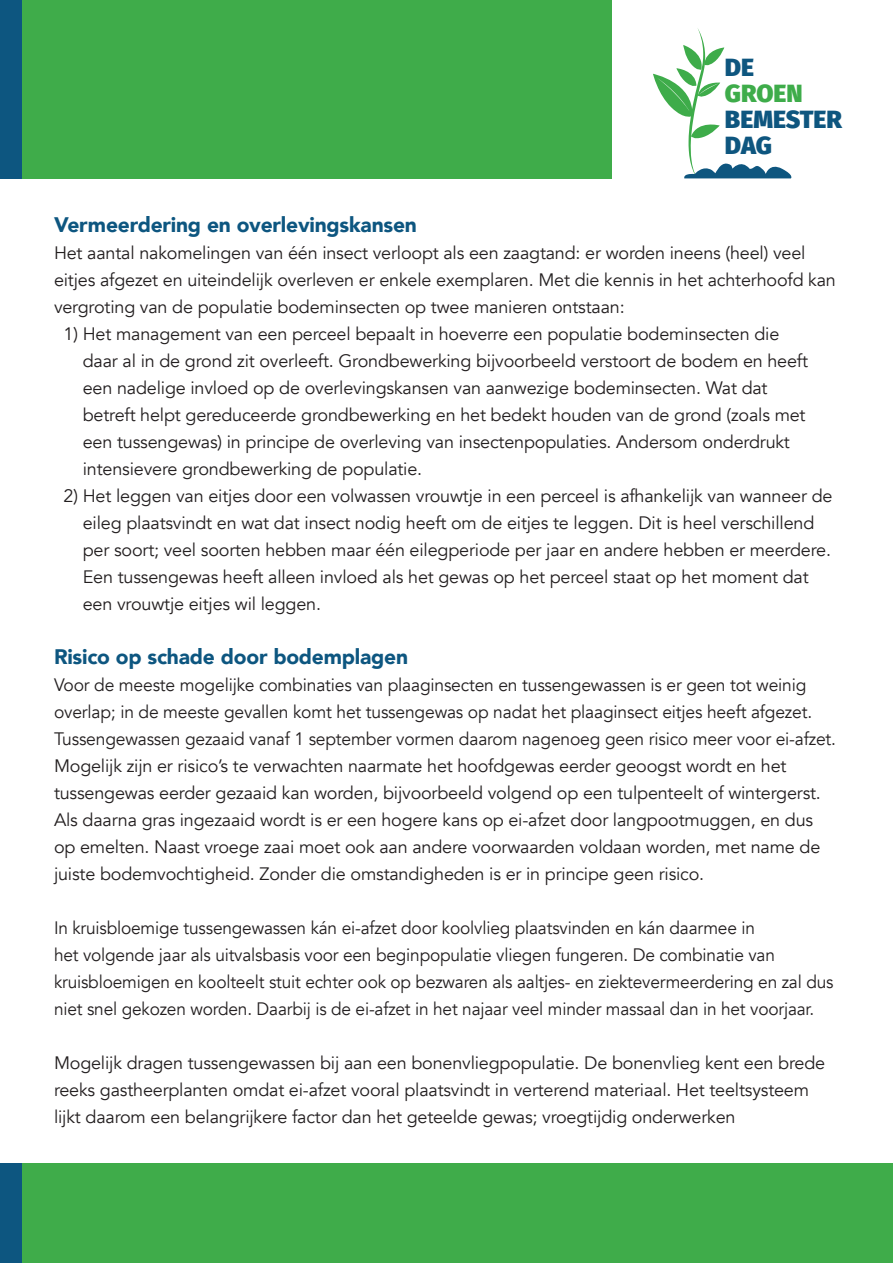
<style>
.page{position:relative;width:893px;height:1263px;background:#fff}
.page>*{position:absolute;margin:0;border:0;box-sizing:border-box;transform-origin:0 0}
.t1{font:800 24.9px/25.8px "Fira Sans";color:#0e567f}
.t2{font:800 24.9px "Fira Sans";color:#3eac4a}
.t3{font:900 21px "Avenir";letter-spacing:-.01em;color:#0d5680}
.t4{font:18px/27px "Avenir";letter-spacing:-.01em;color:#231f20}
.t5{font:18px/27px "Avenir";letter-spacing:-.01em;color:#231f20;scale:.96 1}
</style>
<div class="page">
<div style="left:0;top:0;width:611px;height:179px;background:#3fac4a"></div>
<svg style="left:653px;top:28px;width:139px;height:150px"></svg>
<div style="left:0;top:1163px;width:893px;height:100px;background:#3fac4a"></div>
<div style="left:0;top:0;width:21px;height:179px;background:#0d5680"></div>
<div style="left:0;top:1163px;width:21px;height:100px;background:#0d5680"></div>
<h1 class="t1" style="left:725px;top:52px;width:31px">DE</h1>
<h1 class="t2" style="left:725px;top:71px;width:79px">GROEN</h1>
<h1 class="t1" style="left:725px;top:104px;width:119px">BEMESTER<br>DAG</h1>
<p class="t3" style="left:54px;top:207px;width:364px">Vermeerdering en overlevingskansen</p>
<p class="t4" style="left:54px;top:240px;width:783px">Het aantal nakomelingen van één insect verloopt als een zaagtand: er worden ineens (heel) veel eitjes afgezet en uiteindelijk overleven er enkele exemplaren. Met die kennis in het achterhoofd kan vergroting van de populatie bodeminsecten op twee manieren ontstaan:</p>
<p class="t4" style="left:83px;top:321px;width:727px;text-indent:-19px">1) Het management van een perceel bepaalt in hoeverre een populatie bodeminsecten die daar al in de grond zit overleeft. Grondbewerking bijvoorbeeld verstoort de bodem en heeft een nadelige invloed op de overlevingskansen van aanwezige bodeminsecten. Wat dat betreft helpt gereduceerde grondbewerking en het bedekt houden van de grond (zoals met een tussengewas) in principe de overleving van insectenpopulaties. Andersom onderdrukt intensievere grondbewerking de populatie.</p>
<p class="t4" style="left:83px;top:483px;width:751px;text-indent:-19px">2) Het leggen van eitjes door een volwassen vrouwtje in een perceel is afhankelijk van wanneer de eileg plaatsvindt en wat dat insect nodig heeft om de eitjes te leggen. Dit is heel verschillend per soort; veel soorten hebben maar één eilegperiode per jaar en andere hebben er meerdere.<br>Een tussengewas heeft alleen invloed als het gewas op het perceel staat op het moment dat een vrouwtje eitjes wil leggen.</p>
<p class="t3" style="left:54px;top:639px;width:356px">Risico op schade door bodemplagen</p>
<p class="t4" style="left:54px;top:672px;width:784px">Voor de meeste mogelijke combinaties van plaaginsecten en tussengewassen is er geen tot weinig overlap; in de meeste gevallen komt het tussengewas op nadat het plaaginsect eitjes heeft afgezet.<br>Tussengewassen gezaaid vanaf 1 september vormen daarom nagenoeg geen risico meer voor ei-afzet.<br>Mogelijk zijn er risico’s te verwachten naarmate het hoofdgewas eerder geoogst wordt en het tussengewas eerder gezaaid kan worden, bijvoorbeeld volgend op een tulpenteelt of wintergerst.<br>Als daarna gras ingezaaid wordt is er een hogere kans op ei-afzet door langpootmuggen, en dus op emelten. Naast vroege zaai moet ook aan andere voorwaarden voldaan worden, met name de juiste bodemvochtigheid. Zonder die omstandigheden is er in principe geen risico.</p>
<p class="t5" style="left:54px;top:915px;width:813px">In kruisbloemige tussengewassen kán ei-afzet door koolvlieg plaatsvinden en kán daarmee in<br>het volgende jaar als uitvalsbasis voor een beginpopulatie vliegen fungeren. De combinatie van kruisbloemigen en koolteelt stuit echter ook op bezwaren als aaltjes- en ziektevermeerdering en zal dus niet snel gekozen worden. Daarbij is de ei-afzet in het najaar veel minder massaal dan in het voorjaar.</p>
<p class="t4" style="left:54px;top:1050px;width:773px">Mogelijk dragen tussengewassen bij aan een bonenvliegpopulatie. De bonenvlieg kent een brede reeks gastheerplanten omdat ei-afzet vooral plaatsvindt in verterend materiaal. Het teeltsysteem lijkt daarom een belangrijkere factor dan het geteelde gewas; vroegtijdig onderwerken</p>
</div>
